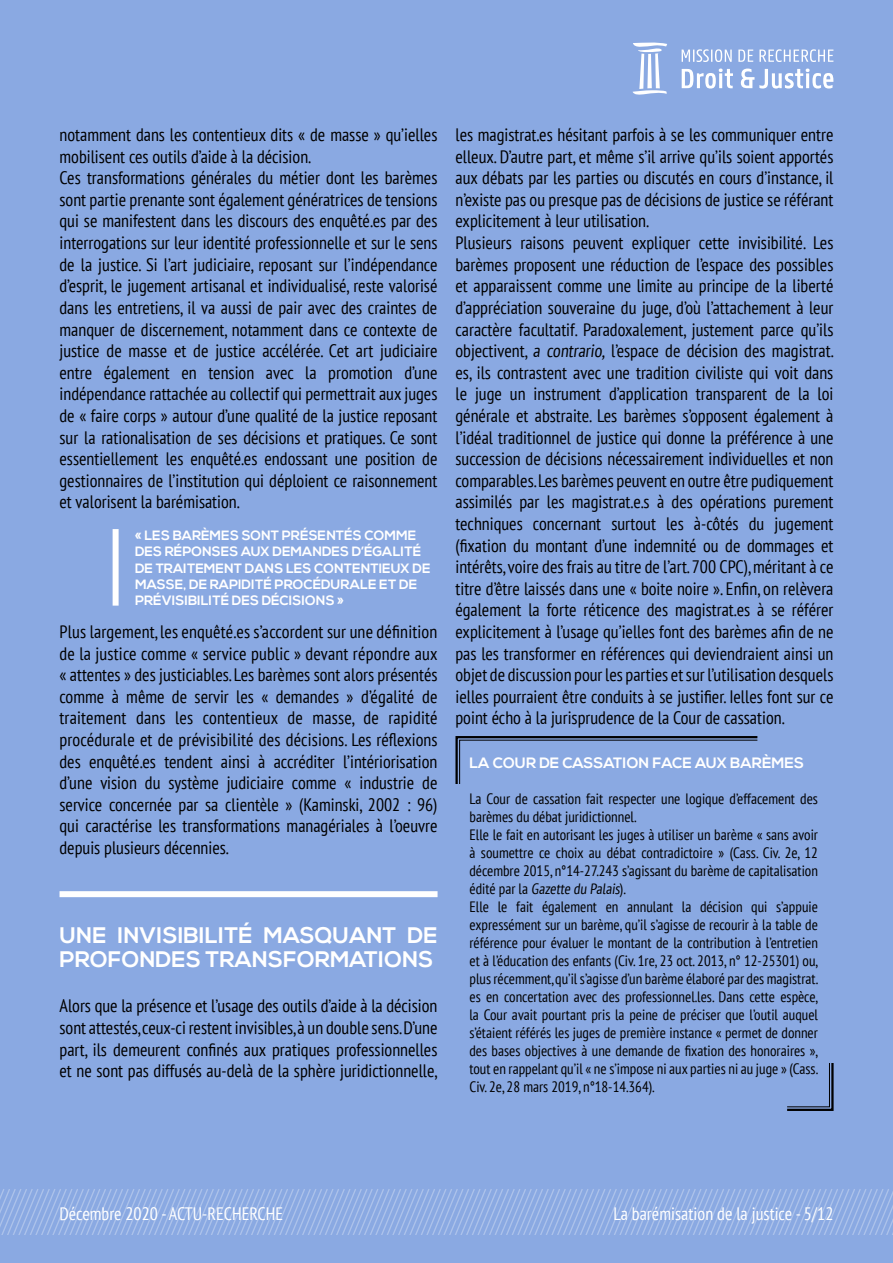
<style>
.page{position:relative;width:893px;height:1263px;background:#8aa9e2}
.page>*{position:absolute;margin:0;border:0;box-sizing:border-box;transform-origin:0 0}
.t1{font:700 22.5px/24px "Nexa";letter-spacing:.005em;color:#fff}
.t2{font:condensed 18px/21.6px "PT Sans";color:#000}
.t3{font:condensed 18px "PT Sans";color:#fff}
.t4{font:condensed 15px/18px "PT Sans";color:#000}
.t5{font:700 15px "Nexa";letter-spacing:.005em;color:#fff}
.t6{font:700 13.5px/16.2px "Nexa";color:#fff}
</style>
<div class="page">
<svg style="left:682px;top:69px;width:151px;height:20px"></svg>
<svg style="left:682px;top:49px;width:151px;height:13px"></svg>
<svg style="left:632px;top:42px;width:35px;height:53px"></svg>
<svg style="left:0;top:1189px;width:893px;height:45px"></svg>
<div style="left:60px;top:891px;width:378px;height:6px;background:#fff"></div>
<div style="left:113px;top:529px;width:6px;height:77px;background:#fff"></div>
<svg style="left:455px;top:736px;width:303px;height:48px"></svg>
<svg style="left:787px;top:1063px;width:47px;height:48px"></svg>
<p class="t2" style="left:60px;top:124px;width:379px">notamment dans les contentieux dits « de masse » qu’ielles mobilisent ces outils d’aide à la décision.<br>Ces transformations générales du métier dont les barèmes sont partie prenante sont également génératrices de tensions qui se manifestent dans les discours des enquêté.es par des interrogations sur leur identité professionnelle et sur le sens de la justice. Si l’art judiciaire, reposant sur l’indépendance d’esprit, le jugement artisanal et individualisé, reste valorisé dans les entretiens, il va aussi de pair avec des craintes de manquer de discernement, notamment dans ce contexte de justice de masse et de justice accélérée. Cet art judiciaire entre également en tension avec la promotion d’une indépendance rattachée au collectif qui permettrait aux juges de « faire corps » autour d’une qualité de la justice reposant sur la rationalisation de ses décisions et pratiques. Ce sont essentiellement les enquêté.es endossant une position de gestionnaires de l’institution qui déploient ce raisonnement et valorisent la barémisation.</p>
<p class="t6" style="left:135px;top:528px;width:297px">« LES BARÈMES SONT PRÉSENTÉS COMME DES RÉPONSES AUX DEMANDES D’ÉGALITÉ DE TRAITEMENT DANS LES CONTENTIEUX DE MASSE, DE RAPIDITÉ PROCÉDURALE ET DE PRÉVISIBILITÉ DES DÉCISIONS »</p>
<p class="t2" style="left:60px;top:620px;width:380px;text-align:justify">Plus largement, les enquêté.es s’accordent sur une définition de la justice comme « service public » devant répondre aux « attentes » des justiciables. Les barèmes sont alors présentés comme à même de servir les « demandes » d’égalité de traitement dans les contentieux de masse, de rapidité procédurale et de prévisibilité des décisions. Les réflexions des enquêté.es tendent ainsi à accréditer l’intériorisation d’une vision du système judiciaire comme « industrie de service concernée par sa clientèle » (Kaminski, 2002 : 96) qui caractérise les transformations managériales à l’oeuvre depuis plusieurs décennies.</p>
<p class="t1" style="left:60px;top:924px;width:379px">UNE INVISIBILITÉ MASQUANT DE<br>PROFONDES TRANSFORMATIONS</p>
<p class="t2" style="left:60px;top:995px;width:379px;text-align:justify">Alors que la présence et l’usage des outils d’aide à la décision sont attestés, ceux-ci restent invisibles, à un double sens. D’une part, ils demeurent confinés aux pratiques professionnelles et ne sont pas diffusés au-delà de la sphère juridictionnelle,</p>
<p class="t2" style="left:455px;top:124px;width:379px">les magistrat.es hésitant parfois à se les communiquer entre elleux. D’autre part, et même s’il arrive qu’ils soient apportés aux débats par les parties ou discutés en cours d’instance, il n’existe pas ou presque pas de décisions de justice se référant explicitement à leur utilisation.<br>Plusieurs raisons peuvent expliquer cette invisibilité. Les barèmes proposent une réduction de l’espace des possibles et apparaissent comme une limite au principe de la liberté d’appréciation souveraine du juge, d’où l’attachement à leur caractère facultatif. Paradoxalement, justement parce qu’ils objectivent, a contrario, l’espace de décision des magistrat. es, ils contrastent avec une tradition civiliste qui voit dans le juge un instrument d’application transparent de la loi générale et abstraite. Les barèmes s’opposent également à l’idéal traditionnel de justice qui donne la préférence à une succession de décisions nécessairement individuelles et non comparables. Les barèmes peuvent en outre être pudiquement assimilés par les magistrat.e.s à des opérations purement techniques concernant surtout les à-côtés du jugement (fixation du montant d’une indemnité ou de dommages et intérêts, voire des frais au titre de l’art. 700 CPC), méritant à ce titre d’être laissés dans une « boite noire ». Enfin, on relèvera également la forte réticence des magistrat.es à se référer explicitement à l’usage qu’ielles font des barèmes afin de ne pas les transformer en références qui deviendraient ainsi un objet de discussion pour les parties et sur l’utilisation desquels ielles pourraient être conduits à se justifier. Ielles font sur ce point écho à la jurisprudence de la Cour de cassation.</p>
<p class="t5" style="left:469px;top:754px;width:336px">LA COUR DE CASSATION FACE AUX BARÈMES</p>
<p class="t4" style="left:469px;top:789px;width:350px">La Cour de cassation fait respecter une logique d’effacement des barèmes du débat juridictionnel.<br>Elle le fait en autorisant les juges à utiliser un barème « sans avoir à soumettre ce choix au débat contradictoire » (Cass. Civ. 2e, 12 décembre 2015, n°14-27.243 s’agissant du barème de capitalisation édité par la Gazette du Palais).<br>Elle le fait également en annulant la décision qui s’appuie expressément sur un barème, qu’il s’agisse de recourir à la table de référence pour évaluer le montant de la contribution à l’entretien et à l’éducation des enfants (Civ. 1re, 23 oct. 2013, n° 12-25301) ou, plus récemment, qu’il s’agisse d’un barème élaboré par des magistrat. es en concertation avec des professionnel.les. Dans cette espèce, la Cour avait pourtant pris la peine de préciser que l’outil auquel s’étaient référés les juges de première instance « permet de donner des bases objectives à une demande de fixation des honoraires », tout en rappelant qu’il « ne s’impose ni aux parties ni au juge » (Cass.<br>Civ. 2e, 28 mars 2019, n°18-14.364).</p>
<p class="t3" style="left:60px;top:1202px;width:225px">Décembre 2020 - ACTU-RECHERCHE</p>
<p class="t3" style="left:613px;top:1202px;width:222px">La barémisation de la justice - 5/12</p>
</div>
